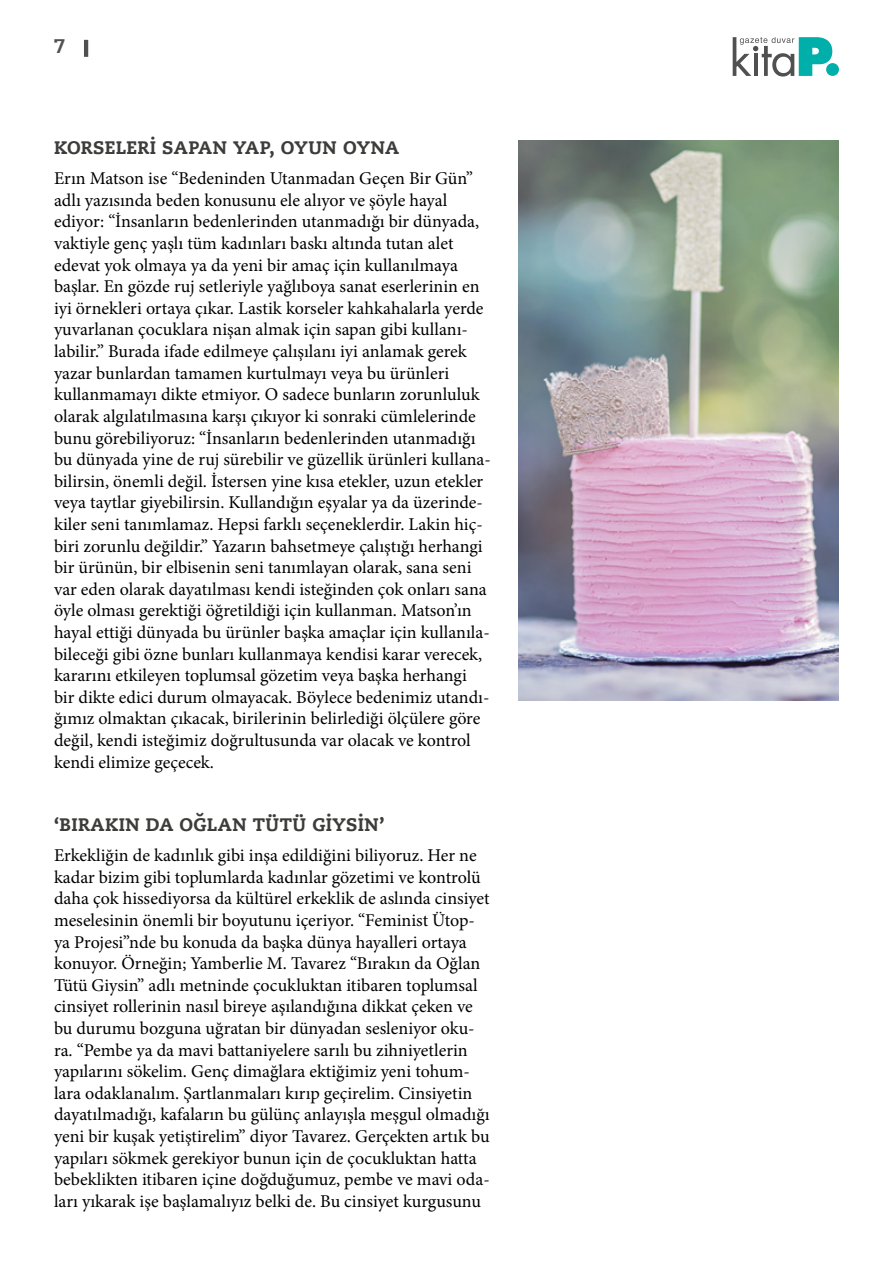
<style>
.page{position:relative;width:893px;height:1263px;background:#fff}
.page>*{position:absolute;margin:0;border:0;box-sizing:border-box;transform-origin:0 0}
.t1{font:500 21px "Pridi";color:#515150}
.t2{font:18px/21.6px "Minion Pro";color:#000}
.t3{font:700 18px "Caecilia LT Std Roman";letter-spacing:.025em;color:#3c3c3b}
</style>
<div class="page">
<svg style="left:733px;top:37px;width:99px;height:40px"></svg>
<div style="left:826px;top:63px;width:13px;height:13px;background:#00afaa;border-radius:50%"></div>
<hr style="left:84px;top:40px;width:4px;height:17px;background:#505050">
<img style="left:519px;top:140px;width:320px;height:561px">
<p class="t1" style="left:54px;top:31px;width:12px">7</p>
<p class="t3" style="left:54px;top:136px;width:347px">KORSELERİ SAPAN YAP, OYUN OYNA</p>
<p class="t2" style="left:54px;top:168px;width:438px">Erın Matson ise “Bedeninden Utanmadan Geçen Bir Gün” adlı yazısında beden konusunu ele alıyor ve şöyle hayal ediyor: “İnsanların bedenlerinden utanmadığı bir dünyada, vaktiyle genç yaşlı tüm kadınları baskı altında tutan alet edevat yok olmaya ya da yeni bir amaç için kullanılmaya başlar. En gözde ruj setleriyle yağlıboya sanat eserlerinin en iyi örnekleri ortaya çıkar. Lastik korseler kahkahalarla yerde yuvarlanan çocuklara nişan almak için sapan gibi kullanı&shy;labilir.” Burada ifade edilmeye çalışılanı iyi anlamak gerek yazar bunlardan tamamen kurtulmayı veya bu ürünleri kullanmamayı dikte etmiyor. O sadece bunların zorunluluk olarak algılatılmasına karşı çıkıyor ki sonraki cümlelerinde bunu görebiliyoruz: “İnsanların bedenlerinden utanmadığı bu dünyada yine de ruj sürebilir ve güzellik ürünleri kullana&shy;bilirsin, önemli değil. İstersen yine kısa etekler, uzun etekler veya taytlar giyebilirsin. Kullandığın eşyalar ya da üzerinde&shy;kiler seni tanımlamaz. Hepsi farklı seçeneklerdir. Lakin hiç&shy;biri zorunlu değildir.” Yazarın bahsetmeye çalıştığı herhangi bir ürünün, bir elbisenin seni tanımlayan olarak, sana seni var eden olarak dayatılması kendi isteğinden çok onları sana öyle olması gerektiği öğretildiği için kullanman. Matson’ın hayal ettiği dünyada bu ürünler başka amaçlar için kullanıla&shy;bileceği gibi özne bunları kullanmaya kendisi karar verecek, kararını etkileyen toplumsal gözetim veya başka herhangi bir dikte edici durum olmayacak. Böylece bedenimiz utandı&shy;ğımız olmaktan çıkacak, birilerinin belirlediği ölçülere göre değil, kendi isteğimiz doğrultusunda var olacak ve kontrol kendi elimize geçecek.</p>
<p class="t3" style="left:54px;top:813px;width:332px">‘BIRAKIN DA OĞLAN TÜTÜ GİYSİN’</p>
<p class="t2" style="left:54px;top:845px;width:437px">Erkekliğin de kadınlık gibi inşa edildiğini biliyoruz. Her ne kadar bizim gibi toplumlarda kadınlar gözetimi ve kontrolü daha çok hissediyorsa da kültürel erkeklik de aslında cinsiyet meselesinin önemli bir boyutunu içeriyor. “Feminist Ütop&shy;ya Projesi”nde bu konuda da başka dünya hayalleri ortaya konuyor. Örneğin; Yamberlie M. Tavarez “Bırakın da Oğlan Tütü Giysin” adlı metninde çocukluktan itibaren toplumsal cinsiyet rollerinin nasıl bireye aşılandığına dikkat çeken ve bu durumu bozguna uğratan bir dünyadan sesleniyor oku&shy;ra. “Pembe ya da mavi battaniyelere sarılı bu zihniyetlerin yapılarını sökelim. Genç dimağlara ektiğimiz yeni tohum&shy;lara odaklanalım. Şartlanmaları kırıp geçirelim. Cinsiyetin dayatılmadığı, kafaların bu gülünç anlayışla meşgul olmadığı yeni bir kuşak yetiştirelim” diyor Tavarez. Gerçekten artık bu yapıları sökmek gerekiyor bunun için de çocukluktan hatta bebeklikten itibaren içine doğduğumuz, pembe ve mavi oda&shy;ları yıkarak işe başlamalıyız belki de. Bu cinsiyet kurgusunu</p>
</div>
